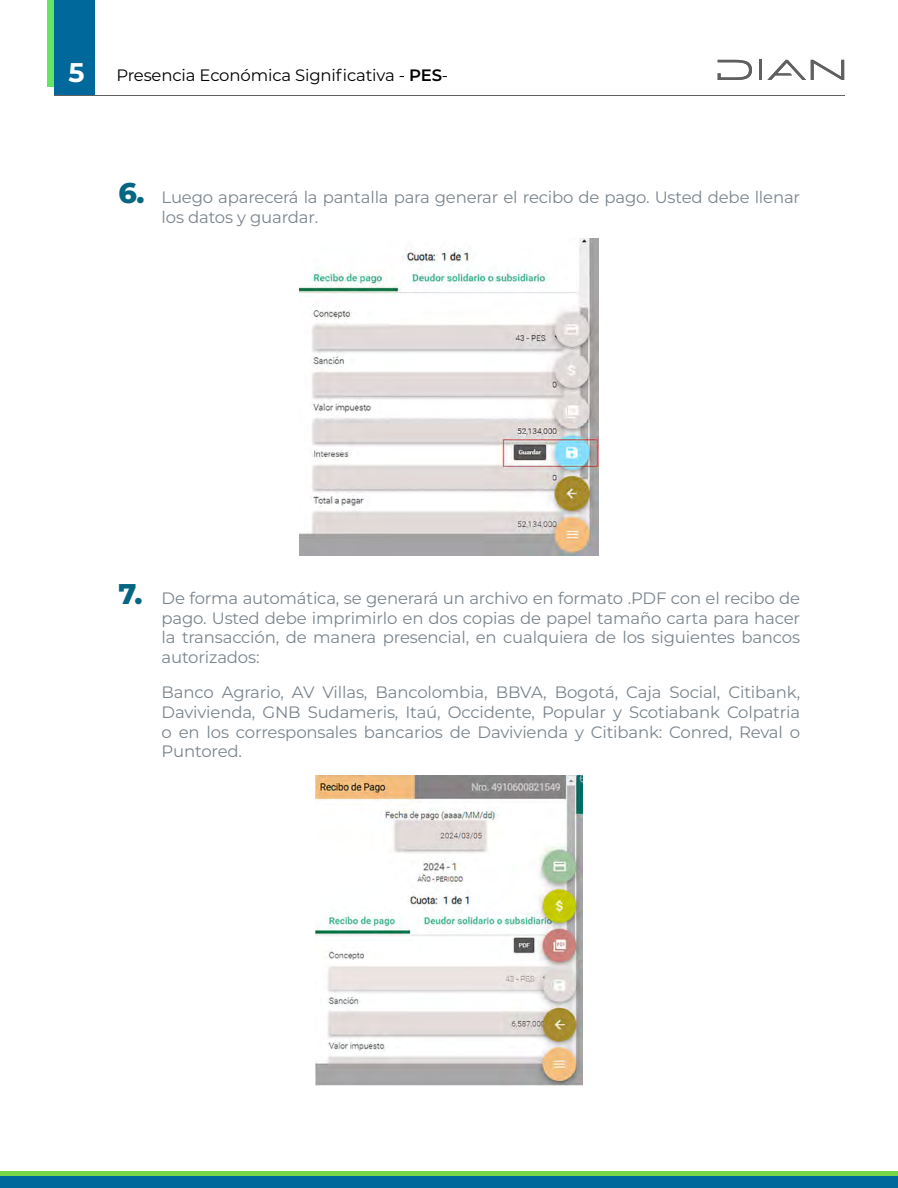
<style>
.page{position:relative;width:898px;height:1188px;background:#fff}
.page>*{position:absolute;margin:0;border:0;box-sizing:border-box;transform-origin:0 0}
.t1{font:100 28.5px "Montserrat";color:#036682}
.t2{font:100 16.5px/19.8px "Montserrat";letter-spacing:-.01em;color:#7b858d;text-align:justify}
.t3{font:16.5px "Montserrat";letter-spacing:-.01em;color:#000}
.s1{font-weight:100;font-size:27px;color:#fff}
.s2{font-weight:600}
.s3{font-size:28.5px;color:#036682}
</style>
<div class="page">
<div style="left:0;top:1172px;width:898px;height:16px;background:#78d64b"></div>
<div style="left:47px;top:0;width:12px;height:86px;background:#64e664"></div>
<div style="left:54px;top:0;width:41px;height:95px;background:#00689a"></div>
<hr style="left:54px;top:95px;width:791px;height:1px;background:#606060">
<svg style="left:718px;top:60px;width:34px;height:20px"></svg>
<hr style="left:759px;top:60px;width:3px;height:20px;background:#606060">
<svg style="left:767px;top:60px;width:77px;height:20px"></svg>
<div style="left:0;top:1176px;width:898px;height:12px;background:#00689a"></div>
<img style="left:300px;top:239px;width:298px;height:316px">
<img style="left:315px;top:775px;width:268px;height:310px">
<p class="t3" style="left:69px;top:64px;width:381px"><span class="s1">5</span> Presencia Económica Significativa - <span class="s2">PES</span>-</p>
<h1 class="t1" style="left:118px;top:174px;width:28px">6.</h1>
<p class="t2" style="left:162px;top:187px;width:640px">Luego aparecerá la pantalla para generar el recibo de pago. Usted debe llenar los datos y guardar.</p>
<p class="t2" style="left:162px;top:588px;width:640px;text-indent:-43px"><span class="s3">7.</span> De forma automática, se generará un archivo en formato .PDF con el recibo de pago. Usted debe imprimirlo en dos copias de papel tamaño carta para hacer la transacción, de manera presencial, en cualquiera de los siguientes bancos autorizados:</p>
<p class="t2" style="left:162px;top:682px;width:640px">Banco Agrario, AV Villas, Bancolombia, BBVA, Bogotá, Caja Social, Citibank, Davivienda, GNB Sudameris, Itaú, Occidente, Popular y Scotiabank Colpatria o en los corresponsales bancarios de Davivienda y Citibank: Conred, Reval o Puntored.</p>
</div>
